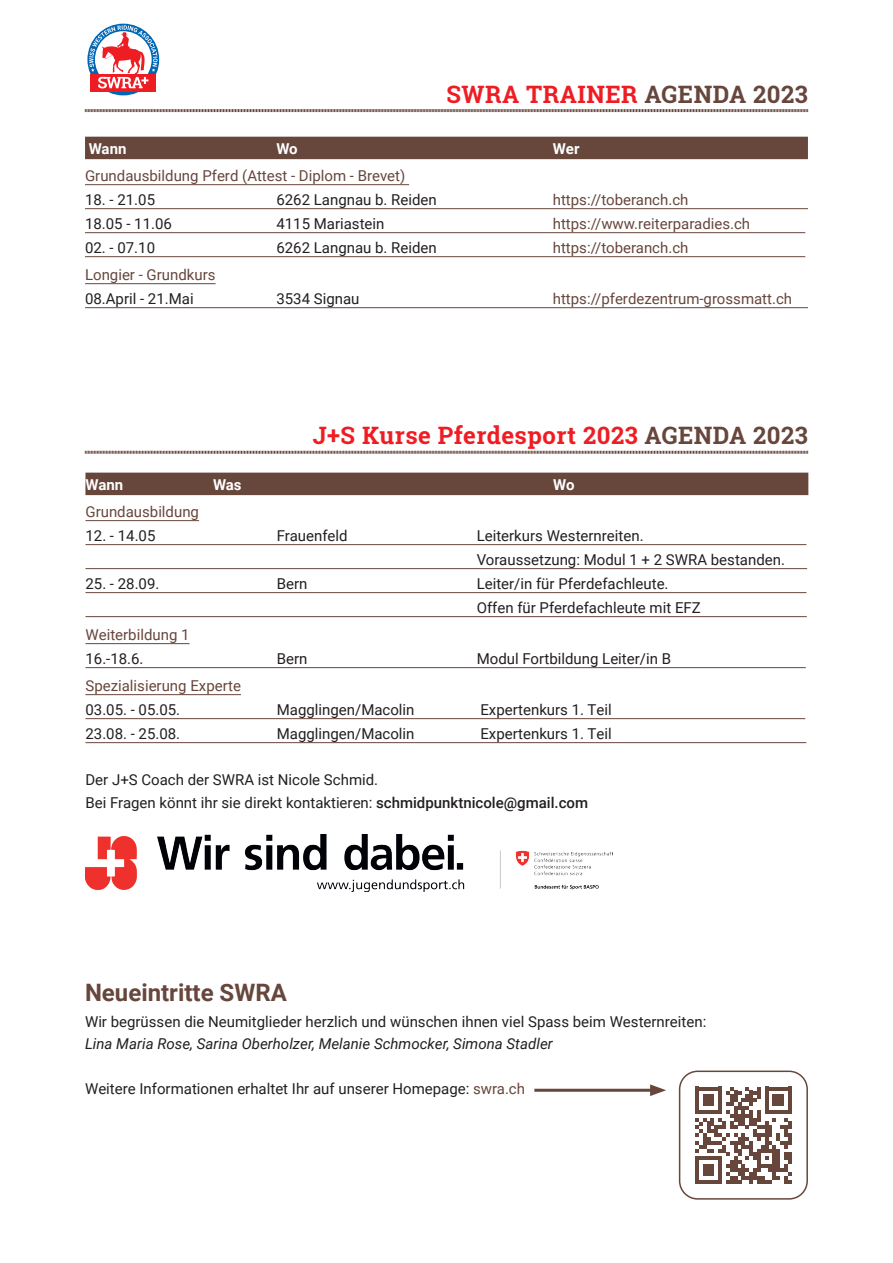
<style>
.page{position:relative;width:893px;height:1263px;background:#fff}
.page>*{position:absolute;margin:0;border:0;box-sizing:border-box;transform-origin:0 0}
.t1{font:700 24px "Roboto Slab";letter-spacing:.02em;color:#ee1d23}
.t2{font:700 24px "Roboto";color:#67463c}
.t3{font:15px/24px "Roboto";color:#231f20}
.t4{font:15px "Roboto";color:#67463c}
.t5{font:italic 15px "Roboto";color:#231f20}
.t6{font:700 15px "Roboto";color:#fff}
.s1{color:#67463c}
.s2{font-weight:500}
</style>
<div class="page">
<div style="left:85px;top:137px;width:723px;height:22px;background:#67463c"></div>
<hr style="left:85px;top:184px;width:324px;height:1px;background:#67463c">
<hr style="left:85px;top:208px;width:723px;height:1px;background:#67463c">
<hr style="left:85px;top:232px;width:720px;height:1px;background:#67463c">
<hr style="left:85px;top:256px;width:720px;height:1px;background:#67463c">
<hr style="left:85px;top:283px;width:131px;height:1px;background:#67463c">
<hr style="left:85px;top:307px;width:723px;height:1px;background:#67463c">
<div style="left:85px;top:473px;width:723px;height:22px;background:#67463c"></div>
<hr style="left:85px;top:520px;width:114px;height:1px;background:#67463c">
<hr style="left:85px;top:544px;width:721px;height:1px;background:#67463c">
<hr style="left:85px;top:568px;width:722px;height:1px;background:#67463c">
<hr style="left:85px;top:592px;width:721px;height:1px;background:#67463c">
<hr style="left:85px;top:616px;width:722px;height:1px;background:#67463c">
<hr style="left:85px;top:643px;width:105px;height:1px;background:#67463c">
<hr style="left:85px;top:667px;width:721px;height:1px;background:#67463c">
<hr style="left:85px;top:694px;width:156px;height:1px;background:#67463c">
<hr style="left:85px;top:718px;width:720px;height:1px;background:#67463c">
<hr style="left:85px;top:742px;width:721px;height:1px;background:#67463c">
<img style="left:85px;top:834px;width:528px;height:57px">
<svg style="left:87px;top:23px;width:73px;height:73px"></svg>
<svg style="left:85px;top:109px;width:723px;height:4px"></svg>
<svg style="left:85px;top:450px;width:723px;height:4px;background:#b2a19c"></svg>
<hr style="left:534px;top:1089px;width:122px;height:3px;background:#67463c">
<svg style="left:650px;top:1084px;width:16px;height:12px"></svg>
<svg style="left:695px;top:1087px;width:97px;height:96px"></svg>
<div style="left:679px;top:1070px;width:129px;height:129px;border:2px solid #67463c;border-radius:18px"></div>
<h1 class="t1" style="left:447px;top:78px;width:363px">SWRA TRAINER <span class="s1">AGENDA 2023</span></h1>
<p class="t6" style="left:89px;top:138px;width:39px">Wann</p>
<p class="t6" style="left:276px;top:138px;width:23px">Wo</p>
<p class="t6" style="left:553px;top:138px;width:28px">Wer</p>
<p class="t4" style="left:85px;top:165px;width:322px">Grundausbildung Pferd (Attest - Diplom - Brevet)</p>
<p class="t3" style="left:85px;top:187px;width:72px">18. - 21.05</p>
<p class="t3" style="left:276px;top:187px;width:162px">6262 Langnau b. Reiden</p>
<p class="t4" style="left:553px;top:189px;width:137px">https://toberanch.ch</p>
<p class="t3" style="left:85px;top:211px;width:88px">18.05 - 11.06</p>
<p class="t3" style="left:276px;top:211px;width:110px">4115 Mariastein</p>
<p class="t4" style="left:553px;top:213px;width:199px">https://www.reiterparadies.ch</p>
<p class="t3" style="left:85px;top:235px;width:72px">02. - 07.10</p>
<p class="t3" style="left:276px;top:235px;width:162px">6262 Langnau b. Reiden</p>
<p class="t4" style="left:553px;top:237px;width:137px">https://toberanch.ch</p>
<p class="t4" style="left:85px;top:264px;width:132px">Longier - Grundkurs</p>
<p class="t3" style="left:85px;top:286px;width:110px">08.April - 21.Mai</p>
<p class="t3" style="left:276px;top:286px;width:85px">3534 Signau</p>
<p class="t4" style="left:553px;top:288px;width:241px">https://pferdezentrum-grossmatt.ch</p>
<h1 class="t1" style="left:313px;top:419px;width:497px">J+S Kurse Pferdesport 2023 <span class="s1">AGENDA 2023</span></h1>
<p class="t6" style="left:85px;top:474px;width:39px">Wann</p>
<p class="t6" style="left:213px;top:474px;width:30px">Was</p>
<p class="t6" style="left:553px;top:474px;width:23px">Wo</p>
<p class="t4" style="left:85px;top:501px;width:115px">Grundausbildung</p>
<p class="t3" style="left:85px;top:523px;width:72px">12. - 14.05</p>
<p class="t3" style="left:277px;top:523px;width:72px">Frauenfeld</p>
<p class="t3" style="left:477px;top:523px;width:310px">Leiterkurs Westernreiten.<br>Voraussetzung: Modul 1 + 2 SWRA bestanden.</p>
<p class="t3" style="left:85px;top:571px;width:75px">25. - 28.09.</p>
<p class="t3" style="left:277px;top:571px;width:32px">Bern</p>
<p class="t3" style="left:477px;top:571px;width:226px">Leiter/in für Pferdefachleute.<br>Offen für Pferdefachleute mit EFZ</p>
<p class="t4" style="left:85px;top:624px;width:106px">Weiterbildung 1</p>
<p class="t3" style="left:85px;top:646px;width:60px">16.-18.6.</p>
<p class="t3" style="left:277px;top:646px;width:32px">Bern</p>
<p class="t3" style="left:477px;top:646px;width:196px">Modul Fortbildung Leiter/in B</p>
<p class="t4" style="left:85px;top:675px;width:157px">Spezialisierung Experte</p>
<p class="t3" style="left:85px;top:697px;width:96px">03.05. - 05.05.</p>
<p class="t3" style="left:277px;top:697px;width:139px">Magglingen/Macolin</p>
<p class="t3" style="left:480px;top:697px;width:133px">Expertenkurs 1. Teil</p>
<p class="t3" style="left:85px;top:721px;width:96px">23.08. - 25.08.</p>
<p class="t3" style="left:277px;top:721px;width:139px">Magglingen/Macolin</p>
<p class="t3" style="left:480px;top:721px;width:133px">Expertenkurs 1. Teil</p>
<p class="t3" style="left:85px;top:768px;width:504px;line-height:22.5px">Der J+S Coach der SWRA ist Nicole Schmid.<br>Bei Fragen könnt ihr sie direkt kontaktieren: <span class="s2">schmidpunktnicole@gmail.com</span></p>
<h1 class="t2" style="left:85px;top:976px;width:203px">Neueintritte SWRA</h1>
<p class="t3" style="left:85px;top:1009px;width:623px">Wir begrüssen die Neumitglieder herzlich und wünschen ihnen viel Spass beim Westernreiten:</p>
<p class="t5" style="left:85px;top:1033px;width:469px">Lina Maria Rose, Sarina Oberholzer, Melanie Schmocker, Simona Stadler</p>
<p class="t3" style="left:85px;top:1076px;width:441px">Weitere Informationen erhaltet Ihr auf unserer Homepage: <span class="s1">swra.ch</span></p>
</div>
